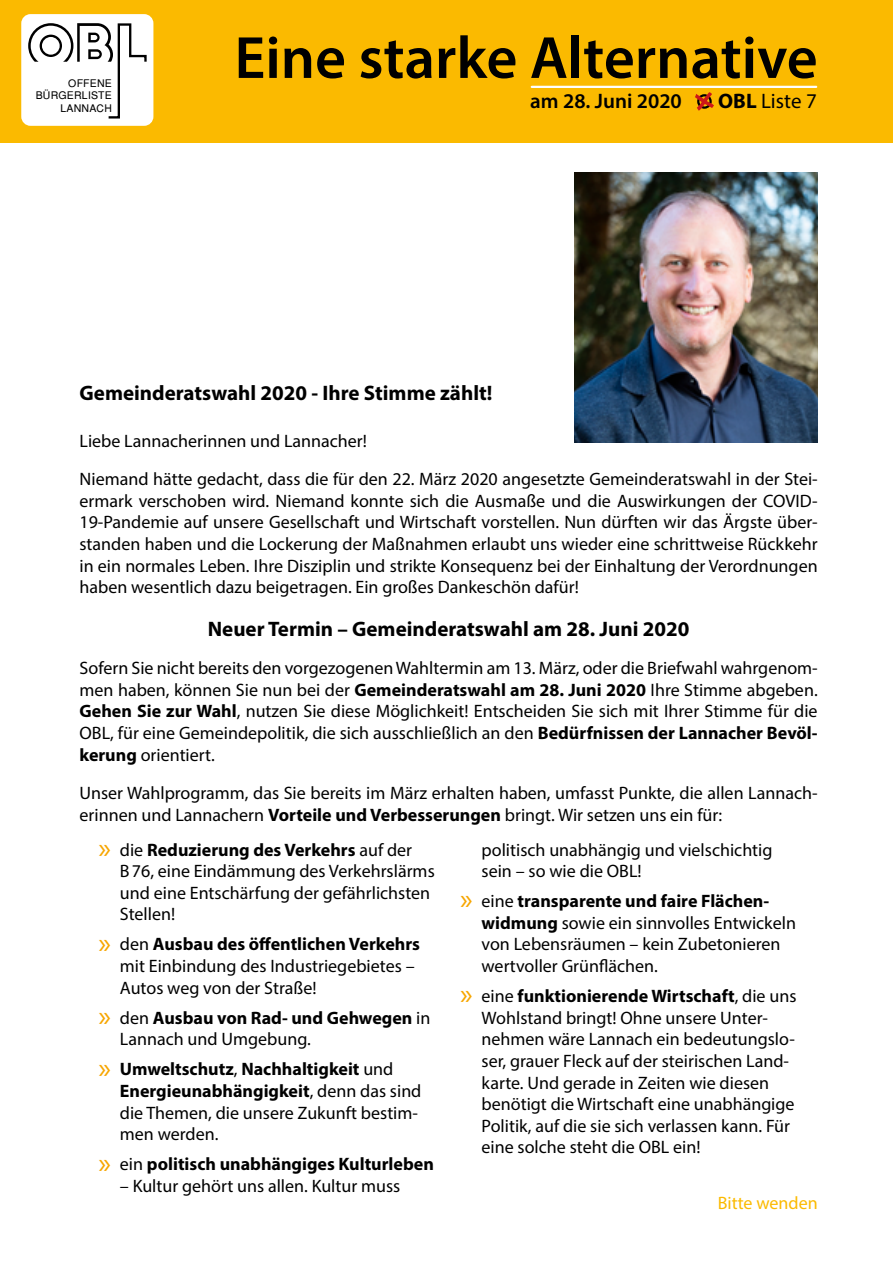
<style>
.page{position:relative;width:893px;height:1263px;background:#fff}
.page>*{position:absolute;margin:0;border:0;box-sizing:border-box;transform-origin:0 0}
.t1{font:600 60px "Myriad Pro";color:#000}
.Fließtext{font:700 21px "Myriad Pro";color:#000}
.t2{font:600 21px "Myriad Pro";color:#000}
.t3{font:21px "Myriad Pro";color:#000}
.Fließtext-2{font:18px/21.6px "Myriad Pro";color:#000}
.t4{font:700 18px "Myriad Pro";color:#000}
.t5{font:18px "Myriad Pro";color:#fbba00}
.t6{font:10.5px "Helvetica";letter-spacing:.02em;color:#000}
.s1{font-weight:700}
.s2{font-size:30px;color:#f7a600}
.s3{font-weight:400;font-size:30px;color:#f7a600}
.s4{font-weight:400}
</style>
<div class="page">
<div style="left:0;top:0;width:893px;height:142px;background:#fbba00"></div>
<img style="left:574px;top:172px;width:244px;height:270px">
<div style="left:21px;top:14px;width:132px;height:112px;background:#fff;border-radius:9px"></div>
<svg style="left:28px;top:23px;width:119px;height:96px"></svg>
<hr style="left:532px;top:86px;width:284px;height:2px;background:#fff">
<svg style="left:695px;top:92px;width:19px;height:19px"></svg>
<p class="t6" style="left:68px;top:77px;width:45px">OFFENE</p>
<p class="t6" style="left:36px;top:89px;width:78px">BÜRGERLISTE</p>
<p class="t6" style="left:60px;top:102px;width:53px">LANNACH</p>
<p class="t1" style="left:234px;top:20px;width:585px">Eine starke Alternative</p>
<p class="t2" style="left:530px;top:88px;width:153px">am 28. Juni 2020</p>
<p class="t3" style="left:718px;top:88px;width:100px"><span class="s1">OBL</span> Liste 7</p>
<p class="Fließtext" style="left:80px;top:379px;width:414px">Gemeinderatswahl 2020 - Ihre Stimme zählt!</p>
<p class="Fließtext-2" style="left:80px;top:429px;width:289px">Liebe Lannacherinnen und Lannacher!</p>
<p class="Fließtext-2" style="left:80px;top:468px;width:740px;text-align:justify">Niemand hätte gedacht, dass die für den 22. März 2020 angesetzte Gemeinderatswahl in der Stei&shy;ermark verschoben wird. Niemand konnte sich die Ausmaße und die Auswirkungen der COVID-19-Pandemie auf unsere Gesellschaft und Wirtschaft vorstellen. Nun dürften wir das Ärgste über&shy;standen haben und die Lockerung der Maßnahmen erlaubt uns wieder eine schrittweise Rückkehr in ein normales Leben. Ihre Disziplin und strikte Konsequenz bei der Einhaltung der Verordnungen haben wesentlich dazu beigetragen. Ein großes Dankeschön dafür!</p>
<p class="Fließtext" style="left:208px;top:615px;width:483px">Neuer Termin – Gemeinderatswahl am 28. Juni 2020</p>
<p class="Fließtext-2" style="left:80px;top:657px;width:740px;text-align:justify">Sofern Sie nicht bereits den vorgezogenen Wahltermin am 13. März, oder die Briefwahl wahrgenom&shy;men haben, können Sie nun bei der <span class="s1">Gemeinderatswahl am 28. Juni 2020</span> Ihre Stimme abgeben.<br><span class="s1">Gehen Sie zur Wahl</span>, nutzen Sie diese Möglichkeit! Entscheiden Sie sich mit Ihrer Stimme für die OBL, für eine Gemeindepolitik, die sich ausschließlich an den <span class="s1">Bedürfnissen der Lannacher Bevöl&shy;kerung</span> orientiert.</p>
<p class="Fließtext-2" style="left:80px;top:782px;width:740px">Unser Wahlprogramm, das Sie bereits im März erhalten haben, umfasst Punkte, die allen Lannach&shy;erinnen und Lannachern <span class="s1">Vorteile und Verbesserungen</span> bringt. Wir setzen uns ein für:</p>
<p class="Fließtext-2" style="left:120px;top:838px;width:316px;text-indent:-21px"><span class="s2">»</span> die <span class="s1">Reduzierung des Verkehrs</span> auf der<br>B76, eine Eindämmung des Verkehrslärms und eine Entschärfung der gefährlichsten<br>Stellen!</p>
<p class="Fließtext-2" style="left:120px;top:933px;width:302px;text-indent:-21px"><span class="s2">»</span> den <span class="s1">Ausbau des öffentlichen Verkehrs </span>mit Einbindung des Industriegebietes –<br>Autos weg von der Straße!</p>
<p class="Fließtext-2" style="left:120px;top:1006px;width:312px;text-indent:-21px"><span class="s2">»</span> den <span class="s1">Ausbau von Rad- und Gehwegen</span> in<br>Lannach und Umgebung.</p>
<p class="Fließtext-2" style="left:120px;top:1058px;width:303px;text-indent:-21px"><span class="s2">»</span> <span class="s1">Umweltschutz</span>, <span class="s1">Nachhaltigkeit</span> und<br><span class="s1">Energieunabhängigkeit</span>, denn das sind die Themen, die unsere Zukunft bestim&shy;men werden.</p>
<p class="t4" style="left:99px;top:1152px;width:337px"><span class="s3">»</span> <span class="s4">ein</span> politisch unabhängiges Kulturleben</p>
<p class="Fließtext-2" style="left:120px;top:1175px;width:282px">– Kultur gehört uns allen. Kultur muss</p>
<p class="Fließtext-2" style="left:482px;top:838px;width:292px">politisch unabhängig und vielschichtig sein – so wie die OBL!</p>
<p class="Fließtext-2" style="left:482px;top:890px;width:316px;text-indent:-21px"><span class="s2">»</span> eine <span class="s1">transparente und faire Flächen&shy;widmung</span> sowie ein sinnvolles Entwickeln von Lebensräumen – kein Zubetonieren wertvoller Grünflächen.</p>
<p class="Fließtext-2" style="left:482px;top:985px;width:316px;text-indent:-21px"><span class="s2">»</span> eine <span class="s1">funktionierende Wirtschaft</span>, die uns Wohlstand bringt! Ohne unsere Unter&shy;nehmen wäre Lannach ein bedeutungslo&shy;ser, grauer Fleck auf der steirischen Land&shy;karte. Und gerade in Zeiten wie diesen benötigt die Wirtschaft eine unabhängige Politik, auf die sie sich verlassen kann. Für eine solche steht die OBL ein!</p>
<p class="t5" style="left:718px;top:1192px;width:101px">Bitte wenden</p>
</div>
